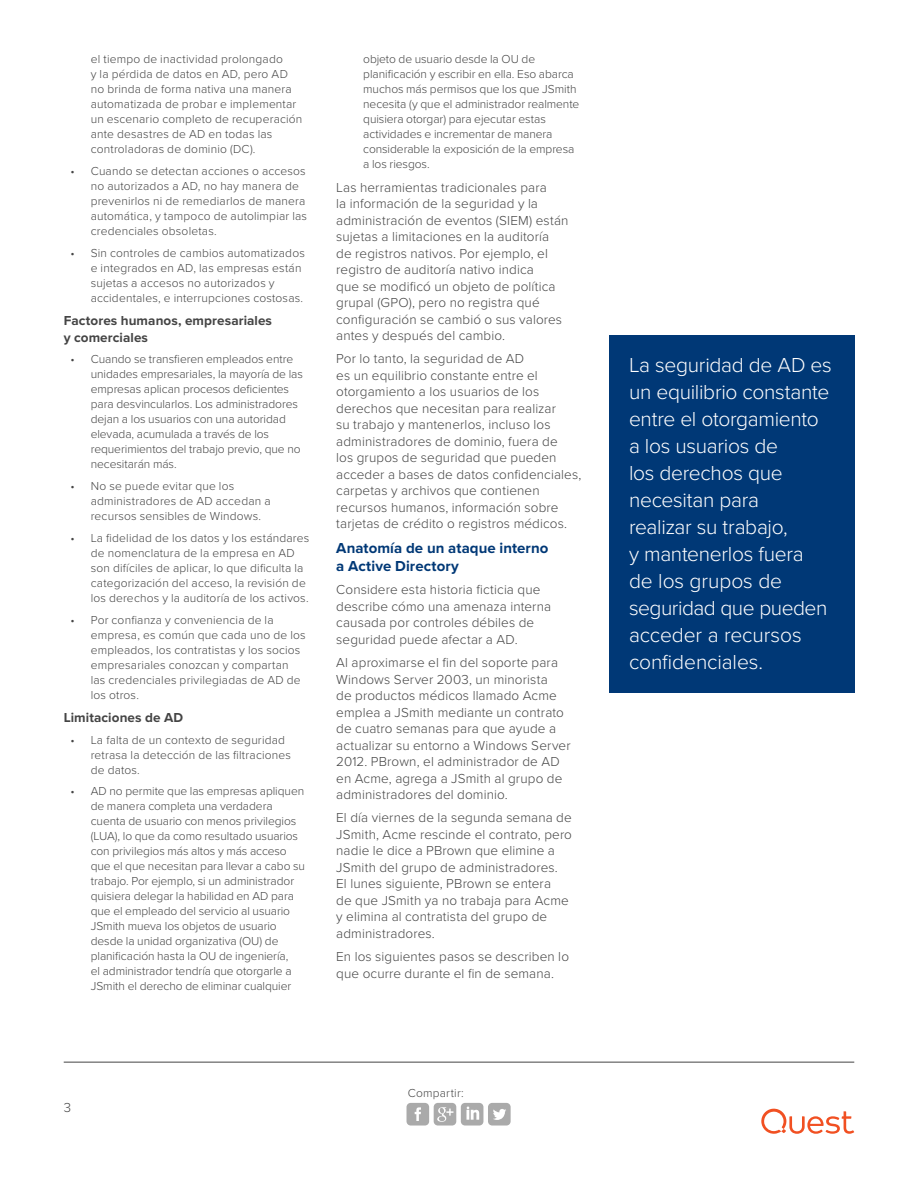
<style>
.page{position:relative;width:918px;height:1188px;background:#fff}
.page>*{position:absolute;margin:0;border:0;box-sizing:border-box;transform-origin:0 0}
._14_Callout_Box_Medi{font:300 21px/27px "Proxima Nova";letter-spacing:-.015em;color:#fff}
._05_Section_Heading{font:700 15px/18px "Proxima Nova";letter-spacing:.005em;color:#003876}
.t1{font:300 13.5px/16.5px "Proxima Nova";letter-spacing:.01em;color:#444}
._06_Section_Heading{font:700 13.5px/16.5px "Proxima Nova";letter-spacing:.005em;color:#444}
.t2{font:300 12px/15px "Proxima Nova";letter-spacing:.005em;color:#444}
</style>
<div class="page">
<svg style="left:407px;top:1103px;width:104px;height:23px"></svg>
<hr style="left:64px;top:1062px;width:790px;height:1px;background:#444">
<svg style="left:761px;top:1108px;width:93px;height:26px"></svg>
<div style="left:609px;top:335px;width:245px;height:357px;background:#003876"></div>
<p class="t2" style="left:91px;top:51px;width:213px">el tiempo de inactividad prolongado<br>y la pérdida de datos en AD, pero AD no brinda de forma nativa una manera automatizada de probar e implementar un escenario completo de recuperación ante desastres de AD en todas las controladoras de dominio (DC).</p>
<p class="t2" style="left:91px;top:163px;width:218px;text-indent:-20px">• Cuando se detectan acciones o accesos no autorizados a AD, no hay manera de prevenirlos ni de remediarlos de manera automática, y tampoco de autolimpiar las credenciales obsoletas.</p>
<p class="t2" style="left:91px;top:245px;width:216px;text-indent:-20px">• Sin controles de cambios automatizados e integrados en AD, las empresas están sujetas a accesos no autorizados y accidentales, e interrupciones costosas.</p>
<p class="_06_Section_Heading" style="left:64px;top:312px;width:210px">Factores humanos, empresariales y comerciales</p>
<p class="t2" style="left:91px;top:351px;width:214px;text-indent:-20px">• Cuando se transfieren empleados entre unidades empresariales, la mayoría de las empresas aplican procesos deficientes para desvincularlos. Los administradores dejan a los usuarios con una autoridad elevada, acumulada a través de los requerimientos del trabajo previo, que no necesitarán más.</p>
<p class="t2" style="left:91px;top:478px;width:181px;text-indent:-20px">• No se puede evitar que los administradores de AD accedan a recursos sensibles de Windows.</p>
<p class="t2" style="left:91px;top:530px;width:220px;text-indent:-20px">• La fidelidad de los datos y los estándares de nomenclatura de la empresa en AD son difíciles de aplicar, lo que dificulta la categorización del acceso, la revisión de los derechos y la auditoría de los activos.</p>
<p class="t2" style="left:91px;top:612px;width:217px;text-indent:-20px">• Por confianza y conveniencia de la empresa, es común que cada uno de los empleados, los contratistas y los socios empresariales conozcan y compartan las credenciales privilegiadas de AD de los otros.</p>
<p class="_06_Section_Heading" style="left:64px;top:709px;width:121px">Limitaciones de AD</p>
<p class="t2" style="left:91px;top:732px;width:202px;text-indent:-20px">• La falta de un contexto de seguridad retrasa la detección de las filtraciones de datos.</p>
<p class="t2" style="left:91px;top:783px;width:216px;text-indent:-20px">• AD no permite que las empresas apliquen de manera completa una verdadera cuenta de usuario con menos privilegios (LUA), lo que da como resultado usuarios con privilegios más altos y más acceso que el que necesitan para llevar a cabo su trabajo. Por ejemplo, si un administrador quisiera delegar la habilidad en AD para que el empleado del servicio al usuario JSmith mueva los objetos de usuario desde la unidad organizativa (OU) de planificación hasta la OU de ingeniería,<br>el administrador tendría que otorgarle a JSmith el derecho de eliminar cualquier</p>
<p class="t2" style="left:363px;top:51px;width:218px">objeto de usuario desde la OU de planificación y escribir en ella. Eso abarca muchos más permisos que los que JSmith necesita (y que el administrador realmente quisiera otorgar) para ejecutar estas actividades e incrementar de manera considerable la exposición de la empresa a los riesgos.</p>
<p class="t1" style="left:336px;top:178px;width:234px">Las herramientas tradicionales para<br>la información de la seguridad y la administración de eventos (SIEM) están sujetas a limitaciones en la auditoría<br>de registros nativos. Por ejemplo, el registro de auditoría nativo indica<br>que se modificó un objeto de política grupal (GPO), pero no registra qué configuración se cambió o sus valores antes y después del cambio.</p>
<p class="t1" style="left:336px;top:350px;width:247px">Por lo tanto, la seguridad de AD<br>es un equilibrio constante entre el otorgamiento a los usuarios de los derechos que necesitan para realizar<br>su trabajo y mantenerlos, incluso los administradores de dominio, fuera de<br>los grupos de seguridad que pueden acceder a bases de datos confidenciales, carpetas y archivos que contienen recursos humanos, información sobre tarjetas de crédito o registros médicos.</p>
<p class="_05_Section_Heading" style="left:336px;top:539px;width:214px">Anatomía de un ataque interno a Active Directory</p>
<p class="t1" style="left:336px;top:581px;width:216px">Considere esta historia ficticia que describe cómo una amenaza interna causada por controles débiles de seguridad puede afectar a AD.</p>
<p class="t1" style="left:336px;top:654px;width:236px">Al aproximarse el fin del soporte para Windows Server 2003, un minorista<br>de productos médicos llamado Acme emplea a JSmith mediante un contrato de cuatro semanas para que ayude a actualizar su entorno a Windows Server 2012. PBrown, el administrador de AD en Acme, agrega a JSmith al grupo de administradores del dominio.</p>
<p class="t1" style="left:336px;top:809px;width:237px">El día viernes de la segunda semana de JSmith, Acme rescinde el contrato, pero nadie le dice a PBrown que elimine a JSmith del grupo de administradores.<br>El lunes siguiente, PBrown se entera<br>de que JSmith ya no trabaja para Acme y elimina al contratista del grupo de administradores.</p>
<p class="t1" style="left:336px;top:948px;width:234px">En los siguientes pasos se describen lo que ocurre durante el fin de semana.</p>
<p class="t1" style="left:64px;top:1099px;width:9px">3</p>
<p class="t2" style="left:408px;top:1085px;width:57px">Compartir:</p>
<p class="_14_Callout_Box_Medi" style="left:629px;top:350px;width:204px">La seguridad de AD es un equilibrio constante entre el otorgamiento a los usuarios de<br>los derechos que necesitan para<br>realizar su trabajo,<br>y mantenerlos fuera de los grupos de seguridad que pueden acceder a recursos confidenciales.</p>
</div>
